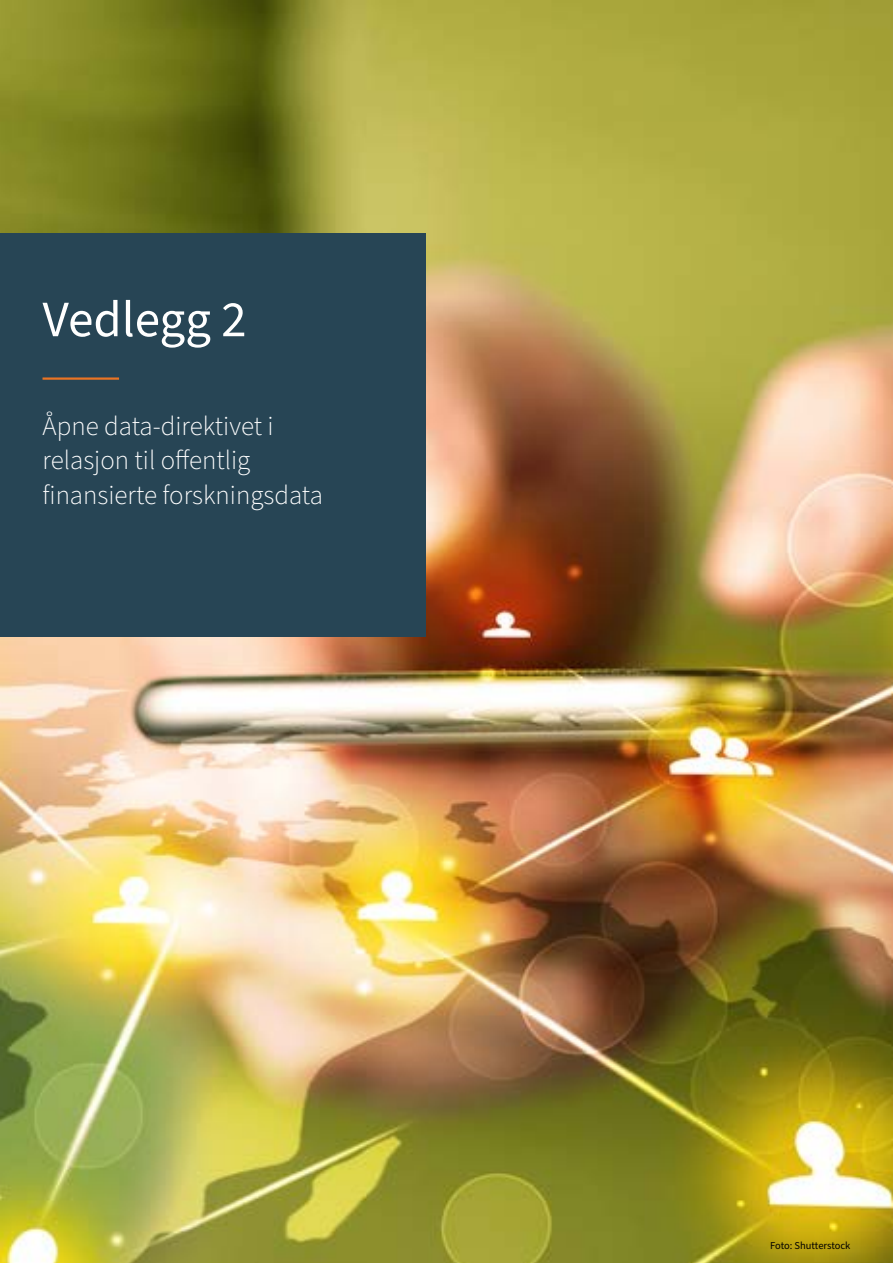
<style>
.page{position:relative;width:893px;height:1263px;background:#fff}
.page>*{position:absolute;margin:0;border:0;box-sizing:border-box;transform-origin:0 0}
.t1{font:51px "Source Sans Pro";color:#fff}
.t2{font:300 27px/34.5px "Source Sans Pro";color:#fff}
.t3{font:10.5px "Source Sans Pro";letter-spacing:-.01em;color:#000}
</style>
<div class="page">
<img style="left:0;top:0;width:893px;height:1263px">
<div style="left:0;top:233px;width:425px;height:404px;background:#274555"></div>
<hr style="left:43px;top:377px;width:76px;height:3px;background:#ea7424">
<h1 class="t1" style="left:43px;top:285px;width:205px">Vedlegg 2</h1>
<p class="t2" style="left:43px;top:409px;width:282px">Åpne data-direktivet i relasjon til offentlig finansierte forskningsdata</p>
<p class="t3" style="left:770px;top:1238px;width:82px">Foto: Shutterstock</p>
</div>
